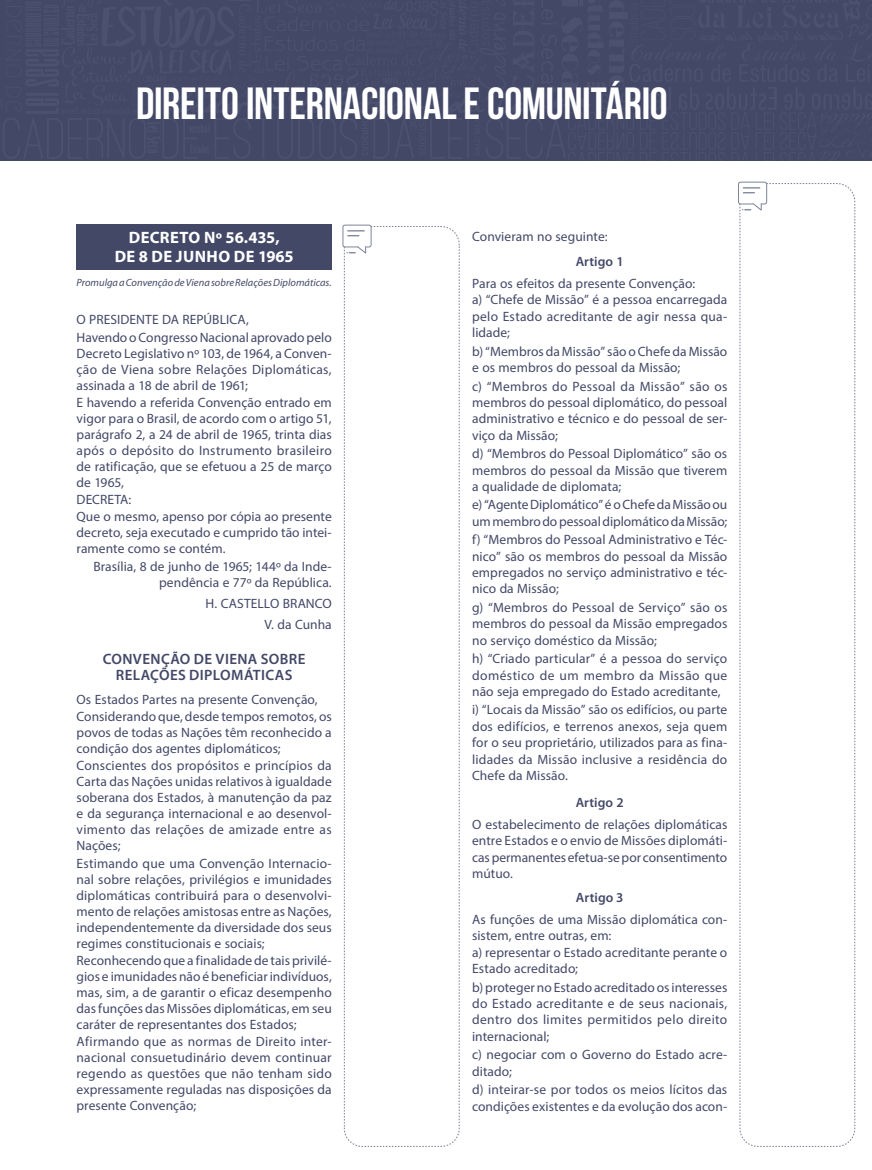
<style>
.page{position:relative;width:872px;height:1170px;background:#fff}
.page>*{position:absolute;margin:0;border:0;box-sizing:border-box;transform-origin:0 0}
.t1{font:700 45px "Bebas Neue";letter-spacing:-.005em;color:#fff}
.t2{font:700 16.5px/18.3px "Myriad Pro";letter-spacing:.025em;color:#fff;text-align:center}
.t3{font:600 15px/16.6px "Myriad Pro";letter-spacing:.025em;color:#434867;text-align:center}
.t4{font:13.5px/16.4px "Myriad Pro";letter-spacing:.005em;color:#434867;text-align:justify}
.t5{font:600 13.5px "Myriad Pro";letter-spacing:.005em;color:#434867}
.t6{font:italic 10.5px "Myriad Pro";color:#434867}
</style>
<div class="page">
<svg style="left:342px;top:225px;width:118px;height:921px"></svg>
<svg style="left:738px;top:182px;width:117px;height:964px"></svg>
<svg style="left:0;top:0;width:872px;height:161px;background:#444968"></svg>
<div style="left:77px;top:225px;width:255px;height:45px;background:#434867"></div>
<h1 class="t1" style="left:136px;top:79px;width:533px">DIREITO INTERNACIONAL E COMUNITÁRIO</h1>
<p class="t2" style="left:115px;top:228px;width:180px">DECRETO Nº 56.435,<br>DE 8 DE JUNHO DE 1965</p>
<p class="t6" style="left:77px;top:277px;width:257px">Promulga a Convenção de Viena sobre Relações Diplomáticas.</p>
<p class="t4" style="left:77px;top:311px;width:257px;line-height:17.2px">O PRESIDENTE DA REPÚBLICA,<br>Havendo o Congresso Nacional aprovado pelo</p>
<p class="t4" style="left:77px;top:345px;width:257px">Decreto Legislativo nº 103, de 1964, a Conven&shy;ção de Viena sobre Relações Diplomáticas, assinada a 18 de abril de 1961;</p>
<p class="t4" style="left:77px;top:394px;width:257px">E havendo a referida Convenção entrado em vigor para o Brasil, de acordo com o artigo 51, parágrafo 2, a 24 de abril de 1965, trinta dias após o depósito do Instrumento brasileiro de ratificação, que se efetuou a 25 de março de 1965,</p>
<p class="t4" style="left:77px;top:490px;width:257px;line-height:17.2px">DECRETA:<br>Que o mesmo, apenso por cópia ao presente</p>
<p class="t4" style="left:77px;top:524px;width:257px">decreto, seja executado e cumprido tão intei&shy;ramente como se contém.</p>
<p class="t4" style="left:93px;top:558px;width:240px;text-align:right">Brasília, 8 de junho de 1965; 144º da Inde&shy;pendência e 77º da República.</p>
<p class="t4" style="left:205px;top:592px;width:128px;line-height:21px;text-align:right">H. CASTELLO BRANCO<br>V. da Cunha</p>
<p class="t3" style="left:103px;top:649px;width:204px">CONVENÇÃO DE VIENA SOBRE<br>RELAÇÕES DIPLOMÁTICAS</p>
<p class="t4" style="left:77px;top:690px;width:257px;line-height:17.2px">Os Estados Partes na presente Convenção,<br>Considerando que, desde tempos remotos, os</p>
<p class="t4" style="left:77px;top:724px;width:257px">povos de todas as Nações têm reconhecido a condição dos agentes diplomáticos;</p>
<p class="t4" style="left:77px;top:757px;width:257px">Conscientes dos propósitos e princípios da Carta das Nações unidas relativos à igualdade soberana dos Estados, à manutenção da paz e da segurança internacional e ao desenvol&shy;vimento das relações de amizade entre as Nações;</p>
<p class="t4" style="left:77px;top:854px;width:257px">Estimando que uma Convenção Internacio&shy;nal sobre relações, privilégios e imunidades diplomáticas contribuirá para o desenvolvi&shy;mento de relações amistosas entre as Nações, independentemente da diversidade dos seus regimes constitucionais e sociais;</p>
<p class="t4" style="left:77px;top:952px;width:257px">Reconhecendo que a finalidade de tais privilé&shy;gios e imunidades não é beneficiar indivíduos, mas, sim, a de garantir o eficaz desempenho das funções das Missões diplomáticas, em seu caráter de representantes dos Estados;</p>
<p class="t4" style="left:77px;top:1033px;width:257px">Afirmando que as normas de Direito inter&shy;nacional consuetudinário devem continuar regendo as questões que não tenham sido expressamente reguladas nas disposições da presente Convenção;</p>
<p class="t4" style="left:472px;top:228px;width:137px">Convieram no seguinte:</p>
<p class="t5" style="left:575px;top:253px;width:50px">Artigo 1</p>
<p class="t4" style="left:472px;top:275px;width:257px;text-align:left">Para os efeitos da presente Convenção:<br>a) “Chefe de Missão” é a pessoa encarregada pelo Estado acreditante de agir nessa qua&shy;lidade;</p>
<p class="t4" style="left:472px;top:343px;width:257px">b) “Membros da Missão” são o Chefe da Missão e os membros do pessoal da Missão;</p>
<p class="t4" style="left:472px;top:377px;width:257px">c) “Membros do Pessoal da Missão” são os membros do pessoal diplomático, do pessoal administrativo e técnico e do pessoal de ser&shy;viço da Missão;</p>
<p class="t4" style="left:472px;top:445px;width:257px">d) “Membros do Pessoal Diplomático” são os membros do pessoal da Missão que tiverem a qualidade de diplomata;</p>
<p class="t4" style="left:472px;top:496px;width:257px">e) “Agente Diplomático” é o Chefe da Missão ou um membro do pessoal diplomático da Missão;</p>
<p class="t4" style="left:472px;top:531px;width:257px">f) “Membros do Pessoal Administrativo e Téc&shy;nico” são os membros do pessoal da Missão empregados no serviço administrativo e téc&shy;nico da Missão;</p>
<p class="t4" style="left:472px;top:599px;width:257px">g) “Membros do Pessoal de Serviço” são os membros do pessoal da Missão empregados no serviço doméstico da Missão;</p>
<p class="t4" style="left:472px;top:650px;width:257px">h) “Criado particular” é a pessoa do serviço doméstico de um membro da Missão que não seja empregado do Estado acreditante,</p>
<p class="t4" style="left:472px;top:701px;width:257px">i) “Locais da Missão” são os edifícios, ou parte dos edifícios, e terrenos anexos, seja quem for o seu proprietário, utilizados para as fina&shy;lidades da Missão inclusive a residência do Chefe da Missão.</p>
<p class="t5" style="left:575px;top:793px;width:50px">Artigo 2</p>
<p class="t4" style="left:472px;top:815px;width:257px">O estabelecimento de relações diplomáticas entre Estados e o envio de Missões diplomáti&shy;cas permanentes efetua-se por consentimento mútuo.</p>
<p class="t5" style="left:576px;top:888px;width:49px">Artigo 3</p>
<p class="t4" style="left:472px;top:911px;width:257px;text-align:left">As funções de uma Missão diplomática con&shy;sistem, entre outras, em:<br>a) representar o Estado acreditante perante o Estado acreditado;</p>
<p class="t4" style="left:472px;top:978px;width:257px">b) proteger no Estado acreditado os interesses do Estado acreditante e de seus nacionais, dentro dos limites permitidos pelo direito internacional;</p>
<p class="t4" style="left:472px;top:1046px;width:257px">c) negociar com o Governo do Estado acre&shy;ditado;</p>
<p class="t4" style="left:472px;top:1081px;width:257px">d) inteirar-se por todos os meios lícitos das condições existentes e da evolução dos acon-</p>
</div>
